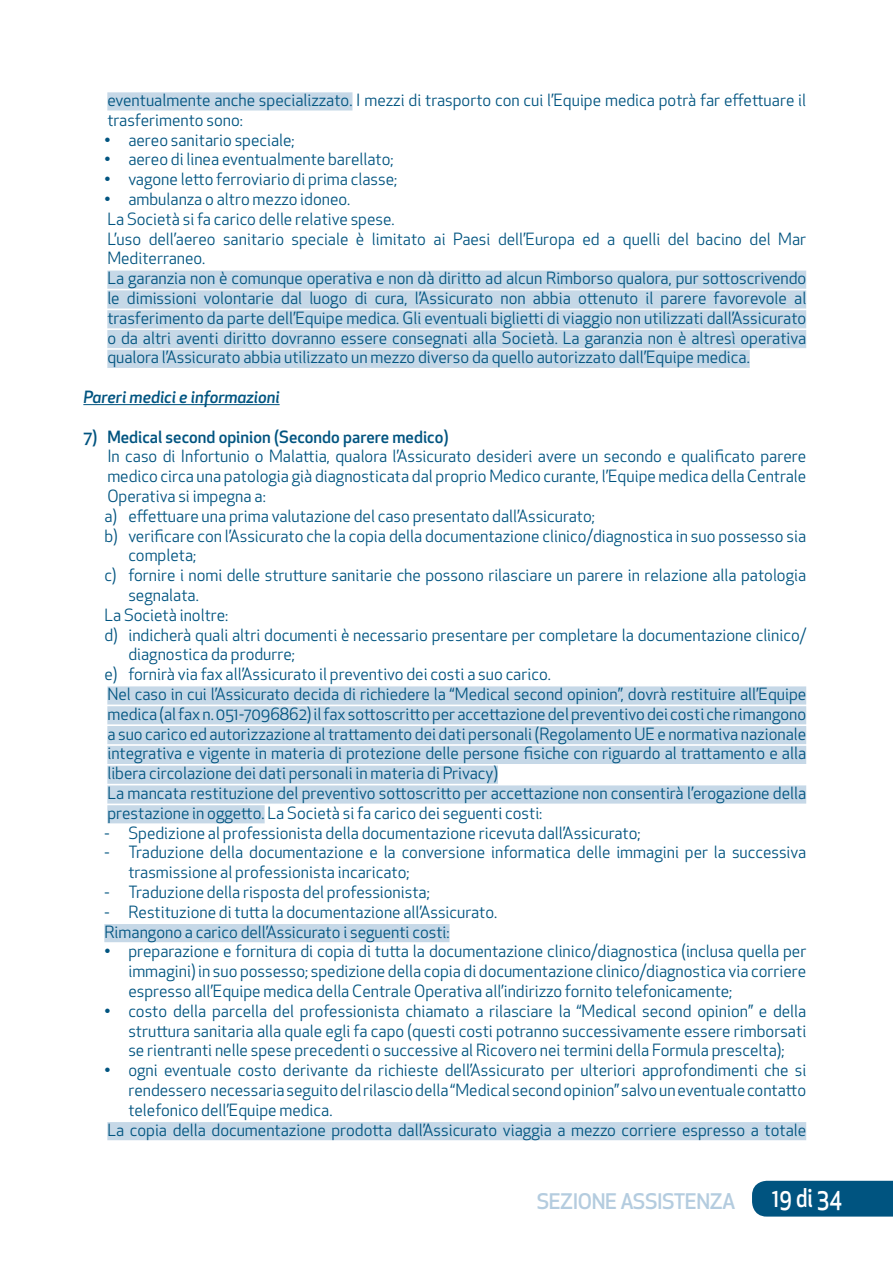
<style>
.page{position:relative;width:893px;height:1263px;background:#fff}
.page>*{position:absolute;margin:0;border:0;box-sizing:border-box;transform-origin:0 0}
.t1{font:500 25.2px "Apex New";color:#fff;scale:.83 1}
.t2{font:500 21px "Apex New";letter-spacing:-.02em;color:#b4ccdf}
.t3{font:16.5px/19.8px "Apex New";color:#005480}
.t4{font:500 16.5px "Apex New";color:#005480}
.t5{font:italic 500 16.5px "Apex New";color:#005480}
</style>
<div class="page">
<div style="left:752px;top:1181px;width:141px;height:35px;background:#005480"></div>
<div style="left:107px;top:92px;width:245px;height:18px;background:#c6d8e7"></div>
<div style="left:107px;top:271px;width:699px;height:18px;background:#c6d8e7"></div>
<div style="left:107px;top:290px;width:699px;height:18px;background:#c6d8e7"></div>
<div style="left:107px;top:310px;width:699px;height:18px;background:#c6d8e7"></div>
<div style="left:107px;top:330px;width:699px;height:18px;background:#c6d8e7"></div>
<div style="left:107px;top:350px;width:643px;height:18px;background:#c6d8e7"></div>
<hr style="left:83px;top:404px;width:197px;height:1px;background:#005480">
<div style="left:107px;top:686px;width:699px;height:18px;background:#c6d8e7"></div>
<div style="left:107px;top:706px;width:699px;height:18px;background:#c6d8e7"></div>
<div style="left:107px;top:726px;width:699px;height:18px;background:#c6d8e7"></div>
<div style="left:107px;top:746px;width:699px;height:18px;background:#c6d8e7"></div>
<div style="left:107px;top:766px;width:391px;height:18px;background:#c6d8e7"></div>
<div style="left:107px;top:785px;width:699px;height:18px;background:#c6d8e7"></div>
<div style="left:107px;top:805px;width:158px;height:18px;background:#c6d8e7"></div>
<div style="left:104px;top:924px;width:346px;height:18px;background:#c6d8e7"></div>
<div style="left:107px;top:1122px;width:699px;height:18px;background:#c6d8e7"></div>
<p class="t3" style="left:107px;top:90px;width:700px">eventualmente anche specializzato. I mezzi di trasporto con cui l’Equipe medica potrà far effettuare il trasferimento sono:</p>
<p class="t3" style="left:104px;top:130px;width:192px">• aereo sanitario speciale;</p>
<p class="t3" style="left:104px;top:149px;width:291px">• aereo di linea eventualmente barellato;</p>
<p class="t3" style="left:104px;top:169px;width:294px">• vagone letto ferroviario di prima classe;</p>
<p class="t3" style="left:104px;top:189px;width:703px">• ambulanza o altro mezzo idoneo.<br>La Società si fa carico delle relative spese.<br>L’uso dell’aereo sanitario speciale è limitato ai Paesi dell’Europa ed a quelli del bacino del Mar Mediterraneo.<br>La garanzia non è comunque operativa e non dà diritto ad alcun Rimborso qualora, pur sottoscrivendo le dimissioni volontarie dal luogo di cura, l’Assicurato non abbia ottenuto il parere favorevole al trasferimento da parte dell’Equipe medica. Gli eventuali biglietti di viaggio non utilizzati dall’Assicurato o da altri aventi diritto dovranno essere consegnati alla Società. La garanzia non è altresì operativa qualora l’Assicurato abbia utilizzato un mezzo diverso da quello autorizzato dall’Equipe medica.</p>
<p class="t5" style="left:83px;top:386px;width:198px">Pareri medici e informazioni</p>
<p class="t4" style="left:83px;top:425px;width:367px">7) Medical second opinion (Secondo parere medico)</p>
<p class="t3" style="left:107px;top:446px;width:700px">In caso di Infortunio o Malattia, qualora l’Assicurato desideri avere un secondo e qualificato parere</p>
<p class="t3" style="left:107px;top:466px;width:700px">medico circa una patologia già diagnosticata dal proprio Medico curante, l’Equipe medica della Centrale</p>
<p class="t3" style="left:107px;top:486px;width:160px">Operativa si impegna a:</p>
<p class="t3" style="left:104px;top:506px;width:492px">a) effettuare una prima valutazione del caso presentato dall’Assicurato;</p>
<p class="t3" style="left:104px;top:526px;width:703px">b) verificare con l’Assicurato che la copia della documentazione clinico/diagnostica in suo possesso sia</p>
<p class="t3" style="left:128px;top:545px;width:69px">completa;</p>
<p class="t3" style="left:104px;top:565px;width:703px">c) fornire i nomi delle strutture sanitarie che possono rilasciare un parere in relazione alla patologia</p>
<p class="t3" style="left:128px;top:585px;width:72px">segnalata.</p>
<p class="t3" style="left:104px;top:605px;width:126px">La Società inoltre:</p>
<p class="t3" style="left:104px;top:625px;width:703px">d) indicherà quali altri documenti è necessario presentare per completare la documentazione clinico/</p>
<p class="t3" style="left:128px;top:644px;width:168px">diagnostica da produrre;</p>
<p class="t3" style="left:104px;top:664px;width:448px">e) fornirà via fax all’Assicurato il preventivo dei costi a suo carico.</p>
<p class="t3" style="left:107px;top:684px;width:700px">Nel caso in cui l’Assicurato decida di richiedere la “Medical second opinion”, dovrà restituire all’Equipe</p>
<p class="t3" style="left:107px;top:704px;width:700px">medica (al fax n. 051-7096862) il fax sottoscritto per accettazione del preventivo dei costi che rimangono</p>
<p class="t3" style="left:107px;top:724px;width:700px">a suo carico ed autorizzazione al trattamento dei dati personali (Regolamento UE e normativa nazionale</p>
<p class="t3" style="left:107px;top:743px;width:700px">integrativa e vigente in materia di protezione delle persone fisiche con riguardo al trattamento e alla</p>
<p class="t3" style="left:107px;top:763px;width:392px">libera circolazione dei dati personali in materia di Privacy)</p>
<p class="t3" style="left:107px;top:783px;width:700px">La mancata restituzione del preventivo sottoscritto per accettazione non consentirà l’erogazione della</p>
<p class="t3" style="left:107px;top:803px;width:437px">prestazione in oggetto. La Società si fa carico dei seguenti costi:</p>
<p class="t3" style="left:104px;top:823px;width:538px">- Spedizione al professionista della documentazione ricevuta dall’Assicurato;</p>
<p class="t3" style="left:128px;top:842px;width:679px;text-indent:-24px">- Traduzione della documentazione e la conversione informatica delle immagini per la successiva trasmissione al professionista incaricato;</p>
<p class="t3" style="left:104px;top:882px;width:327px">- Traduzione della risposta del professionista;</p>
<p class="t3" style="left:104px;top:902px;width:394px">- Restituzione di tutta la documentazione all’Assicurato.<br>Rimangono a carico dell’Assicurato i seguenti costi:</p>
<p class="t3" style="left:128px;top:941px;width:679px;text-align:justify;text-indent:-24px">• preparazione e fornitura di copia di tutta la documentazione clinico/diagnostica (inclusa quella per immagini) in suo possesso; spedizione della copia di documentazione clinico/diagnostica via corriere espresso all’Equipe medica della Centrale Operativa all’indirizzo fornito telefonicamente;</p>
<p class="t3" style="left:128px;top:1001px;width:679px;text-align:justify;text-indent:-24px">• costo della parcella del professionista chiamato a rilasciare la “Medical second opinion” e della struttura sanitaria alla quale egli fa capo (questi costi potranno successivamente essere rimborsati se rientranti nelle spese precedenti o successive al Ricovero nei termini della Formula prescelta);</p>
<p class="t3" style="left:104px;top:1060px;width:703px">• ogni eventuale costo derivante da richieste dell’Assicurato per ulteriori approfondimenti che si</p>
<p class="t3" style="left:128px;top:1080px;width:679px">rendessero necessaria seguito del rilascio della “Medical second opinion” salvo un eventuale contatto</p>
<p class="t3" style="left:128px;top:1100px;width:206px">telefonico dell’Equipe medica.</p>
<p class="t3" style="left:107px;top:1120px;width:700px">La copia della documentazione prodotta dall’Assicurato viaggia a mezzo corriere espresso a totale</p>
<p class="t2" style="left:537px;top:1187px;width:200px">SEZIONE ASSISTENZA</p>
<h1 class="t1" style="left:772px;top:1181px;width:86px">19 di 34</h1>
</div>
